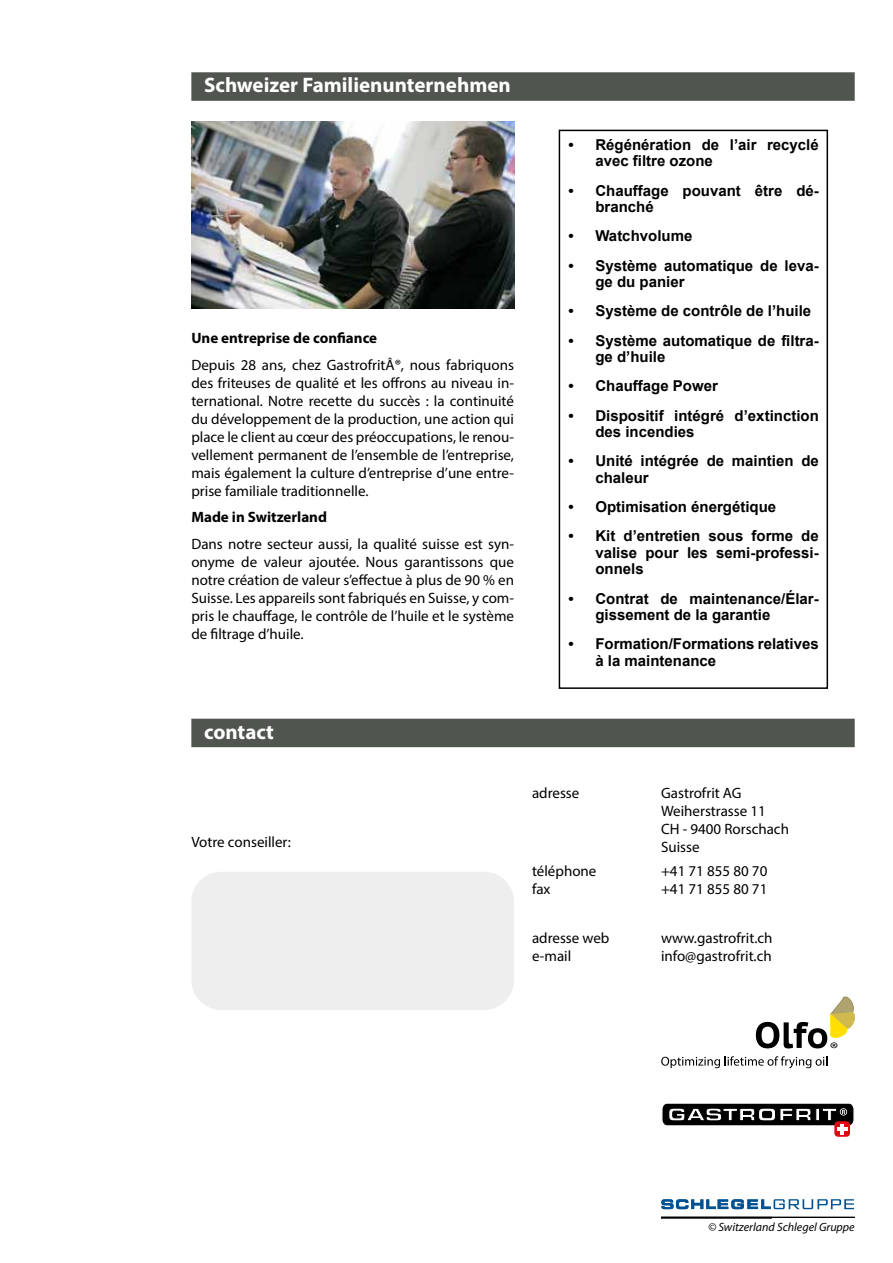
<style>
.page{position:relative;width:893px;height:1263px;background:#fff}
.page>*{position:absolute;margin:0;border:0;box-sizing:border-box;transform-origin:0 0}
.t1{font:700 21px "Myriad Pro";color:#fff}
.t2{font:15px/18px "Myriad Pro";color:#000;text-align:justify}
.t3{font:700 15px/16.5px "Arial";color:#000}
.t4{font:700 15px "Myriad Pro";color:#000}
.t5{font:italic 12px "Myriad Pro";color:#000}
</style>
<div class="page">
<div style="left:191px;top:872px;width:323px;height:138px;background:#eee;border-radius:30px"></div>
<svg style="left:662px;top:1103px;width:192px;height:23px;background:#414141"></svg>
<div style="left:834px;top:1121px;width:16px;height:16px;background:#e30613;border-radius:4px"></div>
<hr style="left:837px;top:1127px;width:11px;height:4px;background:#fff">
<hr style="left:840px;top:1123px;width:4px;height:11px;background:#fff">
<div style="left:661px;top:1217px;width:194px;height:1px;border:1px solid #000"></div>
<div style="left:661px;top:1217px;width:111px;height:1px;border:1px solid #000"></div>
<svg style="left:661px;top:1199px;width:193px;height:10px"></svg>
<img style="left:191px;top:121px;width:323px;height:187px">
<svg style="left:756px;top:997px;width:99px;height:51px"></svg>
<svg style="left:661px;top:1056px;width:166px;height:12px"></svg>
<div style="left:191px;top:72px;width:664px;height:29px;background:#51554f"></div>
<div style="left:559px;top:130px;width:269px;height:559px;border:2px solid #000"></div>
<div style="left:191px;top:719px;width:664px;height:28px;background:#51554f"></div>
<h1 class="t1" style="left:204px;top:72px;width:308px">Schweizer Familienunternehmen</h1>
<p class="t4" style="left:191px;top:328px;width:187px">Une entreprise de confiance</p>
<p class="t2" style="left:191px;top:356px;width:324px">Depuis 28 ans, chez GastrofritÂ®, nous fabriquons des friteuses de qualité et les offrons au niveau in&shy;ternational. Notre recette du succès : la continuité du développement de la production, une action qui place le client au cœur des préoccupations, le renou&shy;vellement permanent de l’ensemble de l’entreprise, mais également la culture d’entreprise d’une entre&shy;prise familiale traditionnelle.</p>
<p class="t4" style="left:191px;top:507px;width:137px">Made in Switzerland</p>
<p class="t2" style="left:191px;top:535px;width:324px">Dans notre secteur aussi, la qualité suisse est syn&shy;onyme de valeur ajoutée. Nous garantissons que notre création de valeur s’effectue à plus de 90 % en Suisse. Les appareils sont fabriqués en Suisse, y com&shy;pris le chauffage, le contrôle de l’huile et le système de filtrage d’huile.</p>
<p class="t3" style="left:595px;top:137px;width:225px;text-indent:-27px">• Régénération de l’air recyclé avec filtre ozone</p>
<p class="t3" style="left:595px;top:183px;width:225px;text-indent:-27px">• Chauffage pouvant être dé&shy;branché</p>
<p class="t3" style="left:568px;top:228px;width:125px">• Watchvolume</p>
<p class="t3" style="left:595px;top:258px;width:225px;text-indent:-27px">• Système automatique de leva&shy;ge du panier</p>
<p class="t3" style="left:568px;top:303px;width:244px">• Système de contrôle de l’huile</p>
<p class="t3" style="left:595px;top:333px;width:225px;text-indent:-27px">• Système automatique de filtra&shy;ge d’huile</p>
<p class="t3" style="left:568px;top:378px;width:151px">• Chauffage Power</p>
<p class="t3" style="left:595px;top:408px;width:225px;text-indent:-27px">• Dispositif intégré d’extinction des incendies</p>
<p class="t3" style="left:595px;top:453px;width:225px;text-indent:-27px">• Unité intégrée de maintien de chaleur</p>
<p class="t3" style="left:568px;top:499px;width:209px">• Optimisation énergétique</p>
<p class="t3" style="left:595px;top:528px;width:225px;text-align:justify;text-indent:-27px">• Kit d’entretien sous forme de valise pour les semi-professi&shy;onnels</p>
<p class="t3" style="left:595px;top:591px;width:225px;text-indent:-27px">• Contrat de maintenance/Élar&shy;gissement de la garantie</p>
<p class="t3" style="left:595px;top:636px;width:225px;text-indent:-27px">• Formation/Formations relatives à la maintenance</p>
<h1 class="t1" style="left:204px;top:718px;width:71px">contact</h1>
<p class="t2" style="left:191px;top:832px;width:101px">Votre conseiller:</p>
<p class="t2" style="left:532px;top:784px;width:49px">adresse</p>
<p class="t2" style="left:661px;top:784px;width:129px;text-align:left">Gastrofrit AG<br>Weiherstrasse 11<br>CH - 9400 Rorschach<br>Suisse</p>
<p class="t2" style="left:532px;top:862px;width:66px">téléphone</p>
<p class="t2" style="left:661px;top:862px;width:108px">+41 71 855 80 70</p>
<p class="t2" style="left:532px;top:880px;width:20px">fax</p>
<p class="t2" style="left:661px;top:880px;width:108px">+41 71 855 80 71</p>
<p class="t2" style="left:532px;top:929px;width:79px">adresse web</p>
<p class="t2" style="left:661px;top:929px;width:113px">www.gastrofrit.ch</p>
<p class="t2" style="left:532px;top:947px;width:41px">e-mail</p>
<p class="t2" style="left:661px;top:947px;width:112px">info@gastrofrit.ch</p>
<p class="t5" style="left:708px;top:1220px;width:148px">© Switzerland Schlegel Gruppe</p>
</div>
